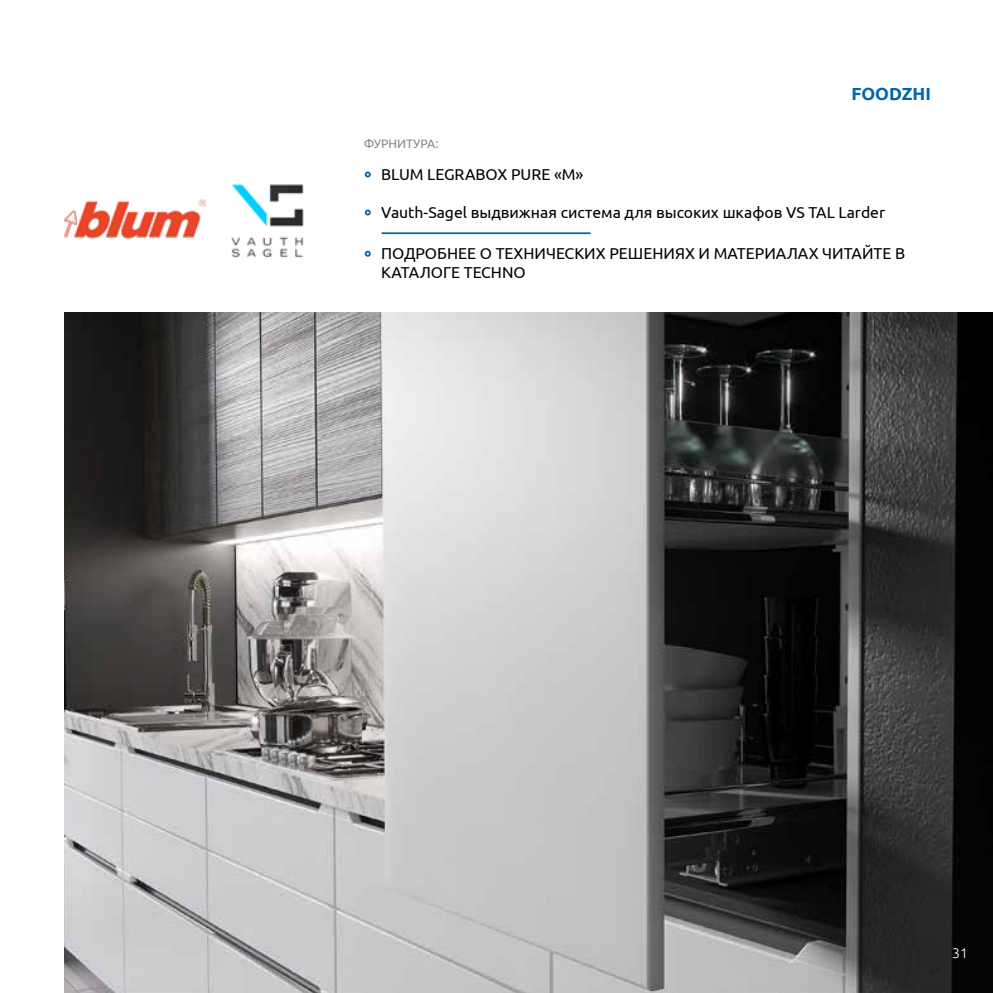
<style>
.page{position:relative;width:993px;height:993px;background:#fff}
.page>*{position:absolute;margin:0;border:0;box-sizing:border-box;transform-origin:0 0}
.t1{font:700 17.5px "Ubuntu";color:#0064b0}
.t2{font:15.75px/18.9px "Ubuntu";color:#000}
.t3{font:300 14px "Ubuntu";color:#fff}
.t4{font:12.25px "Ubuntu";color:#878787}
</style>
<div class="page">
<img style="left:65px;top:313px;width:927px;height:679px">
<svg style="left:364px;top:171px;width:6px;height:6px"></svg>
<svg style="left:364px;top:209px;width:6px;height:6px"></svg>
<img style="left:64px;top:199px;width:141px;height:40px">
<svg style="left:364px;top:251px;width:6px;height:5px"></svg>
<hr style="left:381px;top:232px;width:209px;height:2px;background:#0064b0">
<img style="left:231px;top:184px;width:73px;height:74px">
<p class="t1" style="left:851px;top:83px;width:81px">FOODZHI</p>
<p class="t4" style="left:363px;top:136px;width:76px">ФУРНИТУРА:</p>
<p class="t2" style="left:381px;top:164px;width:204px">BLUM LEGRABOX PURE «М»</p>
<p class="t2" style="left:381px;top:202px;width:505px">Vauth-Sagel выдвижная система для высоких шкафов VS TAL Larder</p>
<p class="t2" style="left:381px;top:243px;width:525px">ПОДРОБНЕЕ О ТЕХНИЧЕСКИХ РЕШЕНИЯХ И МАТЕРИАЛАХ ЧИТАЙТЕ В<br>КАТАЛОГЕ TECHNO</p>
<p class="t3" style="left:951px;top:944px;width:17px">31</p>
</div>
